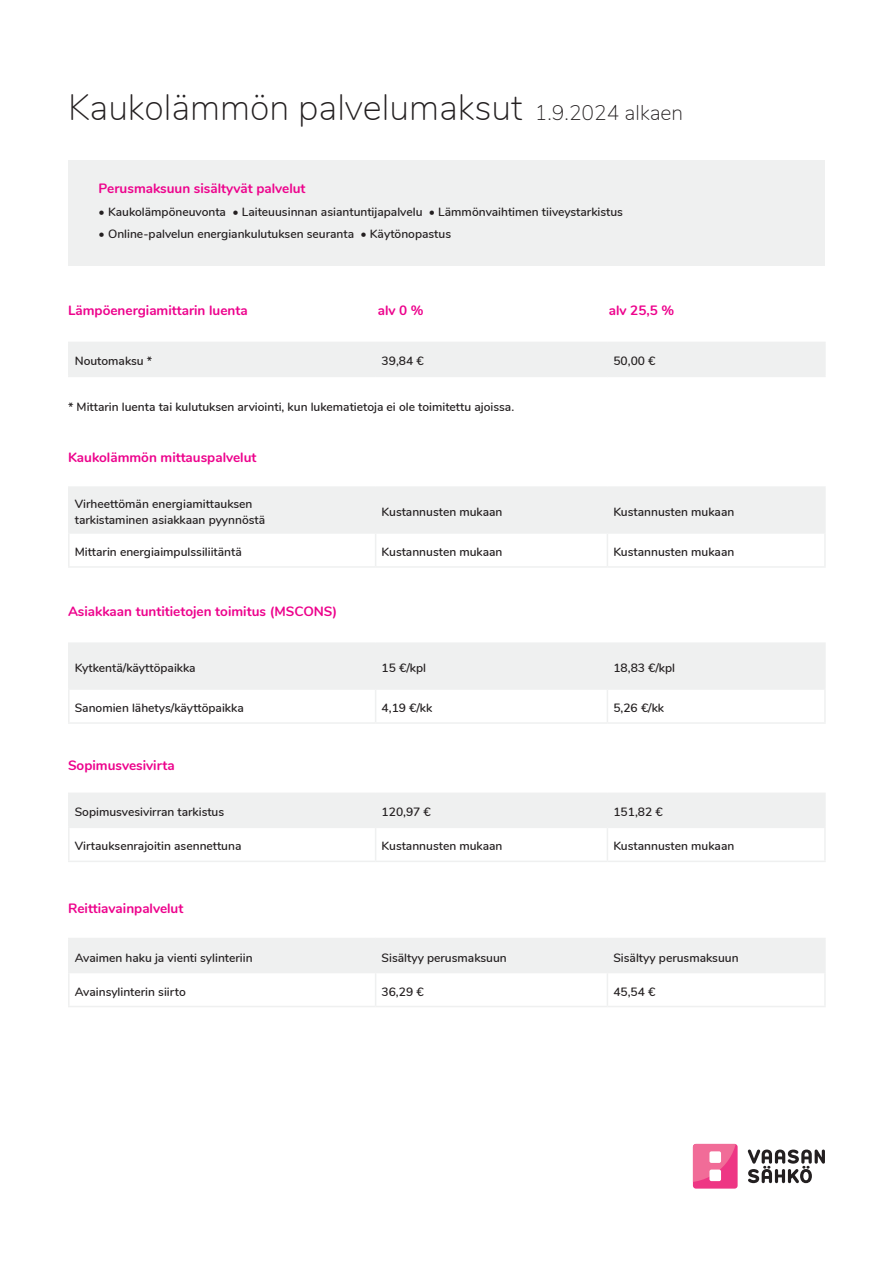
<style>
.page{position:relative;width:893px;height:1263px;background:#fff}
.page>*{position:absolute;margin:0;border:0;box-sizing:border-box;transform-origin:0 0}
.t1{font:200 36px "Nunito";color:#231f20}
.t2{font:700 13.5px "Nunito";color:#ed028c}
.t3{font:600 12px/16.5px "Nunito";color:#231f20}
.s1{font-size:21px}
</style>
<div class="page">
<div style="left:693px;top:1144px;width:45px;height:44px;background:#ee3684;border-radius:3px"></div>
<svg style="left:693px;top:1144px;width:44px;height:38px"></svg>
<div style="left:709px;top:1151px;width:12px;height:12px;background:#fff;border-radius:2px"></div>
<div style="left:709px;top:1169px;width:12px;height:12px;background:#fff;border-radius:2px"></div>
<svg style="left:748px;top:1149px;width:77px;height:34px"></svg>
<div style="left:68px;top:161px;width:757px;height:105px;background:#eff0f0"></div>
<div style="left:70px;top:343px;width:754px;height:33px;background:#eff0f0"></div>
<hr style="left:68px;top:376px;width:308px;height:1px;background:#eff0f0">
<hr style="left:376px;top:376px;width:231px;height:1px;background:#eff0f0">
<hr style="left:607px;top:376px;width:219px;height:1px;background:#eff0f0">
<hr style="left:68px;top:342px;width:308px;height:1px;background:#eff0f0">
<hr style="left:68px;top:343px;width:2px;height:33px;background:#eff0f0">
<hr style="left:607px;top:342px;width:219px;height:1px;background:#eff0f0">
<hr style="left:824px;top:343px;width:2px;height:33px;background:#eff0f0">
<hr style="left:376px;top:342px;width:231px;height:1px;background:#eff0f0">
<hr style="left:375px;top:343px;width:1px;height:33px;background:#eff0f0">
<hr style="left:607px;top:343px;width:1px;height:33px;background:#eff0f0">
<div style="left:70px;top:488px;width:754px;height:44px;background:#eff0f0"></div>
<hr style="left:68px;top:532px;width:308px;height:2px;background:#eff0f0">
<hr style="left:376px;top:532px;width:231px;height:2px;background:#eff0f0">
<hr style="left:607px;top:532px;width:219px;height:2px;background:#eff0f0">
<hr style="left:68px;top:566px;width:308px;height:2px;background:#eff0f0">
<hr style="left:376px;top:566px;width:231px;height:2px;background:#eff0f0">
<hr style="left:607px;top:566px;width:219px;height:2px;background:#eff0f0">
<hr style="left:68px;top:486px;width:308px;height:2px;background:#eff0f0">
<hr style="left:68px;top:488px;width:2px;height:44px;background:#eff0f0">
<hr style="left:607px;top:486px;width:219px;height:2px;background:#eff0f0">
<hr style="left:824px;top:488px;width:2px;height:44px;background:#eff0f0">
<hr style="left:68px;top:534px;width:2px;height:32px;background:#eff0f0">
<hr style="left:824px;top:534px;width:2px;height:32px;background:#eff0f0">
<hr style="left:376px;top:486px;width:231px;height:2px;background:#eff0f0">
<hr style="left:375px;top:488px;width:1px;height:44px;background:#eff0f0">
<hr style="left:607px;top:488px;width:1px;height:44px;background:#eff0f0">
<hr style="left:375px;top:534px;width:1px;height:32px;background:#eff0f0">
<hr style="left:607px;top:534px;width:1px;height:32px;background:#eff0f0">
<div style="left:70px;top:794px;width:754px;height:32px;background:#eff0f0"></div>
<hr style="left:68px;top:826px;width:308px;height:2px;background:#eff0f0">
<hr style="left:376px;top:826px;width:231px;height:2px;background:#eff0f0">
<hr style="left:607px;top:826px;width:219px;height:2px;background:#eff0f0">
<hr style="left:68px;top:861px;width:308px;height:1px;background:#eff0f0">
<hr style="left:376px;top:861px;width:231px;height:1px;background:#eff0f0">
<hr style="left:607px;top:861px;width:219px;height:1px;background:#eff0f0">
<hr style="left:68px;top:792px;width:308px;height:2px;background:#eff0f0">
<hr style="left:68px;top:794px;width:2px;height:32px;background:#eff0f0">
<hr style="left:607px;top:792px;width:219px;height:2px;background:#eff0f0">
<hr style="left:824px;top:794px;width:2px;height:32px;background:#eff0f0">
<hr style="left:68px;top:828px;width:2px;height:33px;background:#eff0f0">
<hr style="left:824px;top:828px;width:2px;height:33px;background:#eff0f0">
<hr style="left:376px;top:792px;width:231px;height:2px;background:#eff0f0">
<hr style="left:375px;top:794px;width:1px;height:32px;background:#eff0f0">
<hr style="left:607px;top:794px;width:1px;height:32px;background:#eff0f0">
<hr style="left:375px;top:828px;width:1px;height:33px;background:#eff0f0">
<hr style="left:607px;top:828px;width:1px;height:33px;background:#eff0f0">
<div style="left:70px;top:939px;width:754px;height:33px;background:#eff0f0"></div>
<hr style="left:68px;top:972px;width:308px;height:1px;background:#eff0f0">
<hr style="left:376px;top:972px;width:231px;height:1px;background:#eff0f0">
<hr style="left:607px;top:972px;width:219px;height:1px;background:#eff0f0">
<hr style="left:68px;top:1006px;width:308px;height:1px;background:#eff0f0">
<hr style="left:376px;top:1006px;width:231px;height:1px;background:#eff0f0">
<hr style="left:607px;top:1006px;width:219px;height:1px;background:#eff0f0">
<hr style="left:68px;top:938px;width:308px;height:1px;background:#eff0f0">
<hr style="left:68px;top:939px;width:2px;height:33px;background:#eff0f0">
<hr style="left:607px;top:938px;width:219px;height:1px;background:#eff0f0">
<hr style="left:824px;top:939px;width:2px;height:33px;background:#eff0f0">
<hr style="left:68px;top:973px;width:2px;height:33px;background:#eff0f0">
<hr style="left:824px;top:973px;width:2px;height:33px;background:#eff0f0">
<hr style="left:376px;top:938px;width:231px;height:1px;background:#eff0f0">
<hr style="left:375px;top:939px;width:1px;height:33px;background:#eff0f0">
<hr style="left:607px;top:939px;width:1px;height:33px;background:#eff0f0">
<hr style="left:375px;top:973px;width:1px;height:33px;background:#eff0f0">
<hr style="left:607px;top:973px;width:1px;height:33px;background:#eff0f0">
<div style="left:70px;top:644px;width:754px;height:44px;background:#eff0f0"></div>
<hr style="left:68px;top:688px;width:308px;height:2px;background:#eff0f0">
<hr style="left:376px;top:688px;width:231px;height:2px;background:#eff0f0">
<hr style="left:607px;top:688px;width:219px;height:2px;background:#eff0f0">
<hr style="left:68px;top:722px;width:308px;height:2px;background:#eff0f0">
<hr style="left:376px;top:722px;width:231px;height:2px;background:#eff0f0">
<hr style="left:607px;top:722px;width:219px;height:2px;background:#eff0f0">
<hr style="left:68px;top:642px;width:308px;height:2px;background:#eff0f0">
<hr style="left:68px;top:644px;width:2px;height:44px;background:#eff0f0">
<hr style="left:607px;top:642px;width:219px;height:2px;background:#eff0f0">
<hr style="left:824px;top:644px;width:2px;height:44px;background:#eff0f0">
<hr style="left:68px;top:690px;width:2px;height:32px;background:#eff0f0">
<hr style="left:824px;top:690px;width:2px;height:32px;background:#eff0f0">
<hr style="left:376px;top:642px;width:231px;height:2px;background:#eff0f0">
<hr style="left:375px;top:644px;width:1px;height:44px;background:#eff0f0">
<hr style="left:607px;top:644px;width:1px;height:44px;background:#eff0f0">
<hr style="left:375px;top:690px;width:1px;height:32px;background:#eff0f0">
<hr style="left:607px;top:690px;width:1px;height:32px;background:#eff0f0">
<h1 class="t1" style="left:68px;top:81px;width:617px">Kaukolämmön palvelumaksut <span class="s1">1.9.2024 alkaen</span></h1>
<p class="t2" style="left:99px;top:178px;width:208px">Perusmaksuun sisältyvät palvelut</p>
<p class="t3" style="left:99px;top:202px;width:526px">• Kaukolämpöneuvonta • Laiteuusinnan asiantuntijapalvelu • Lämmönvaihtimen tiiveystarkistus</p>
<p class="t3" style="left:99px;top:225px;width:354px">• Online-palvelun energiankulutuksen seuranta • Käytönopastus</p>
<p class="t2" style="left:68px;top:300px;width:181px">Lämpöenergiamittarin luenta</p>
<p class="t2" style="left:378px;top:300px;width:47px">alv 0 %</p>
<p class="t2" style="left:609px;top:300px;width:67px">alv 25,5 %</p>
<p class="t3" style="left:75px;top:352px;width:79px">Noutomaksu *</p>
<p class="t3" style="left:382px;top:352px;width:44px">39,84 €</p>
<p class="t3" style="left:613px;top:352px;width:44px">50,00 €</p>
<p class="t3" style="left:68px;top:398px;width:448px">* Mittarin luenta tai kulutuksen arviointi, kun lukematietoja ei ole toimitettu ajoissa.</p>
<p class="t2" style="left:68px;top:447px;width:190px">Kaukolämmön mittauspalvelut</p>
<p class="t3" style="left:75px;top:495px;width:192px">Virheettömän energiamittauksen tarkistaminen asiakkaan pyynnöstä</p>
<p class="t3" style="left:382px;top:503px;width:122px">Kustannusten mukaan</p>
<p class="t3" style="left:613px;top:503px;width:122px">Kustannusten mukaan</p>
<p class="t3" style="left:75px;top:543px;width:169px">Mittarin energiaimpulssiliitäntä</p>
<p class="t3" style="left:382px;top:543px;width:122px">Kustannusten mukaan</p>
<p class="t3" style="left:613px;top:543px;width:122px">Kustannusten mukaan</p>
<p class="t2" style="left:68px;top:601px;width:271px">Asiakkaan tuntitietojen toimitus (MSCONS)</p>
<p class="t3" style="left:75px;top:659px;width:122px">Kytkentä/käyttöpaikka</p>
<p class="t3" style="left:382px;top:659px;width:46px">15 €/kpl</p>
<p class="t3" style="left:613px;top:659px;width:63px">18,83 €/kpl</p>
<p class="t3" style="left:75px;top:699px;width:170px">Sanomien lähetys/käyttöpaikka</p>
<p class="t3" style="left:382px;top:699px;width:52px">4,19 €/kk</p>
<p class="t3" style="left:613px;top:699px;width:52px">5,26 €/kk</p>
<p class="t2" style="left:68px;top:755px;width:108px">Sopimusvesivirta</p>
<p class="t3" style="left:75px;top:803px;width:151px">Sopimusvesivirran tarkistus</p>
<p class="t3" style="left:382px;top:803px;width:51px">120,97 €</p>
<p class="t3" style="left:613px;top:803px;width:51px">151,82 €</p>
<p class="t3" style="left:75px;top:837px;width:168px">Virtauksenrajoitin asennettuna</p>
<p class="t3" style="left:382px;top:837px;width:122px">Kustannusten mukaan</p>
<p class="t3" style="left:613px;top:837px;width:122px">Kustannusten mukaan</p>
<p class="t2" style="left:68px;top:898px;width:117px">Reittiavainpalvelut</p>
<p class="t3" style="left:75px;top:948px;width:179px">Avaimen haku ja vienti sylinteriin</p>
<p class="t3" style="left:382px;top:948px;width:127px">Sisältyy perusmaksuun</p>
<p class="t3" style="left:613px;top:948px;width:127px">Sisältyy perusmaksuun</p>
<p class="t3" style="left:75px;top:982px;width:112px">Avainsylinterin siirto</p>
<p class="t3" style="left:382px;top:982px;width:44px">36,29 €</p>
<p class="t3" style="left:613px;top:982px;width:44px">45,54 €</p>
</div>
